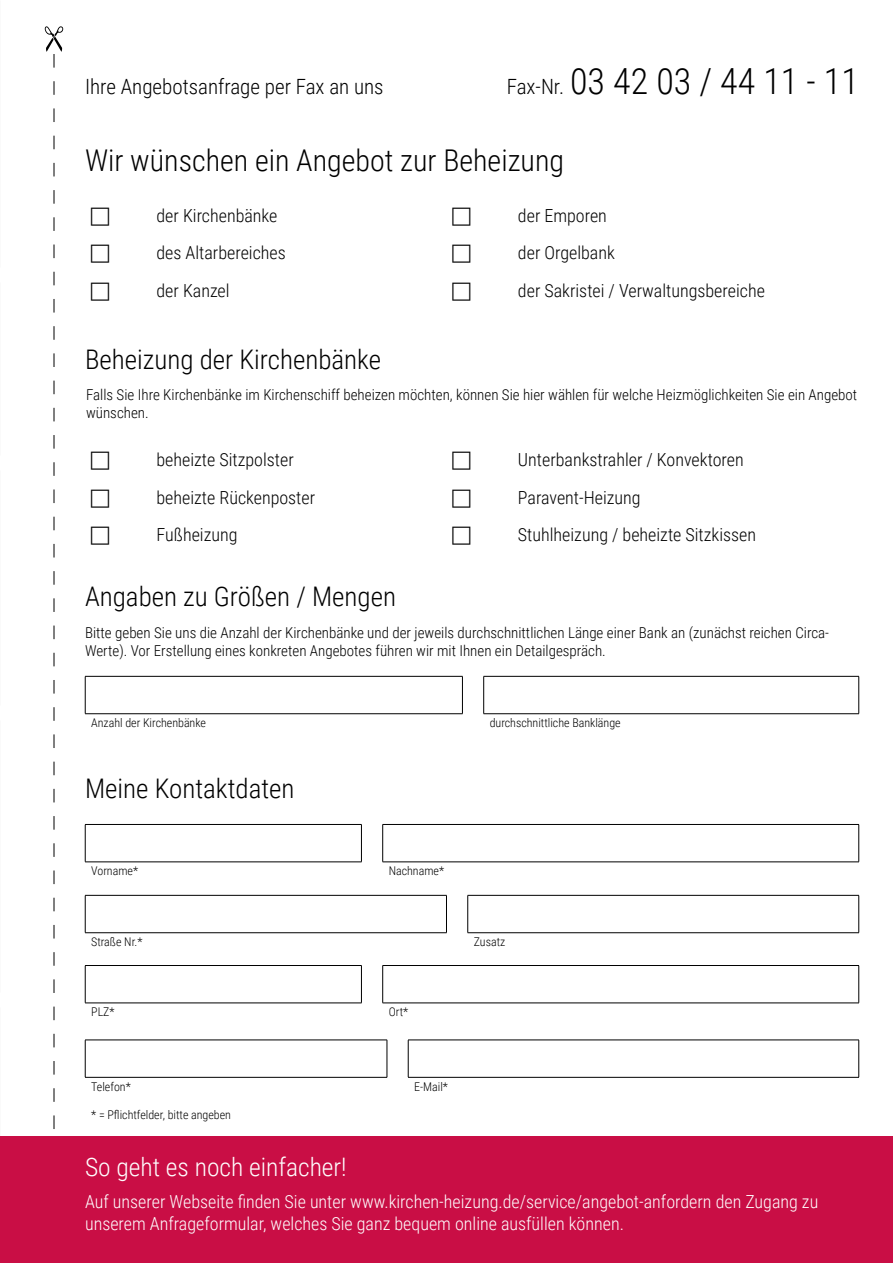
<style>
.page{position:relative;width:893px;height:1263px;background:#fff}
.page>*{position:absolute;margin:0;border:0;box-sizing:border-box;transform-origin:0 0}
.t1{font:300 36px "Roboto Condensed";color:#000}
.t2{font:300 30px "Roboto Condensed";color:#000}
.t3{font:300 27px "Roboto Condensed";color:#000}
.t4{font:300 25.5px "Roboto Condensed";color:#fff}
.t5{font:300 21px "Roboto Condensed";color:#000}
.t6{font:300 18px "Roboto Condensed";color:#000}
.t7{font:300 18px/21.6px "Roboto Condensed";color:#fff}
.t8{font:300 15px/18px "Roboto Condensed";color:#000}
.t9{font:300 12px "Roboto Condensed";color:#000}
.s1{font-size:21px}
</style>
<div class="page">
<div style="left:0;top:1136px;width:893px;height:127px;background:#c90e45"></div>
<hr style="left:85px;top:824px;width:277px;height:1px;background:#000">
<hr style="left:85px;top:825px;width:1px;height:37px;background:#000">
<hr style="left:361px;top:825px;width:1px;height:37px;background:#000">
<hr style="left:85px;top:862px;width:277px;height:1px;background:#000">
<hr style="left:382px;top:824px;width:477px;height:1px;background:#000">
<hr style="left:382px;top:825px;width:1px;height:37px;background:#000">
<hr style="left:858px;top:825px;width:1px;height:37px;background:#000">
<hr style="left:382px;top:862px;width:477px;height:1px;background:#000">
<hr style="left:85px;top:676px;width:378px;height:1px;background:#000">
<hr style="left:85px;top:676px;width:1px;height:37px;background:#000">
<hr style="left:462px;top:676px;width:1px;height:37px;background:#000">
<hr style="left:85px;top:713px;width:378px;height:1px;background:#000">
<hr style="left:483px;top:676px;width:376px;height:1px;background:#000">
<hr style="left:483px;top:676px;width:1px;height:37px;background:#000">
<hr style="left:858px;top:676px;width:1px;height:37px;background:#000">
<hr style="left:483px;top:713px;width:376px;height:1px;background:#000">
<hr style="left:85px;top:895px;width:362px;height:1px;background:#000">
<hr style="left:85px;top:895px;width:1px;height:37px;background:#000">
<hr style="left:446px;top:895px;width:1px;height:37px;background:#000">
<hr style="left:85px;top:932px;width:362px;height:1px;background:#000">
<hr style="left:468px;top:895px;width:391px;height:1px;background:#000">
<hr style="left:467px;top:895px;width:1px;height:37px;background:#000">
<hr style="left:858px;top:895px;width:1px;height:37px;background:#000">
<hr style="left:468px;top:932px;width:391px;height:1px;background:#000">
<hr style="left:85px;top:965px;width:277px;height:1px;background:#000">
<hr style="left:85px;top:966px;width:1px;height:37px;background:#000">
<hr style="left:361px;top:966px;width:1px;height:37px;background:#000">
<hr style="left:85px;top:1003px;width:277px;height:1px;background:#000">
<hr style="left:382px;top:965px;width:477px;height:1px;background:#000">
<hr style="left:382px;top:966px;width:1px;height:37px;background:#000">
<hr style="left:858px;top:966px;width:1px;height:37px;background:#000">
<hr style="left:382px;top:1003px;width:477px;height:1px;background:#000">
<hr style="left:85px;top:1040px;width:302px;height:1px;background:#000">
<hr style="left:85px;top:1040px;width:1px;height:37px;background:#000">
<hr style="left:387px;top:1040px;width:1px;height:37px;background:#000">
<hr style="left:85px;top:1077px;width:302px;height:1px;background:#000">
<hr style="left:408px;top:1040px;width:451px;height:1px;background:#000">
<hr style="left:408px;top:1040px;width:1px;height:37px;background:#000">
<hr style="left:858px;top:1040px;width:1px;height:37px;background:#000">
<hr style="left:408px;top:1077px;width:451px;height:1px;background:#000">
<svg style="left:45px;top:26px;width:18px;height:1103px"></svg>
<h3 class="t5" style="left:85px;top:72px;width:300px">Ihre Angebotsanfrage per Fax an uns</h3>
<h1 class="t1" style="left:507px;top:56px;width:354px"><span class="s1">Fax-Nr.</span> 03 42 03 / 44 11 - 11</h1>
<h2 class="t2" style="left:85px;top:140px;width:480px">Wir wünschen ein Angebot zur Beheizung</h2>
<p class="t6" style="left:157px;top:203px;width:122px">der Kirchenbänke</p>
<p class="t6" style="left:518px;top:203px;width:90px">der Emporen</p>
<p class="t6" style="left:157px;top:240px;width:131px">des Altarbereiches</p>
<p class="t6" style="left:518px;top:240px;width:98px">der Orgelbank</p>
<p class="t6" style="left:157px;top:277px;width:75px">der Kanzel</p>
<p class="t6" style="left:518px;top:277px;width:248px">der Sakristei / Verwaltungsbereiche</p>
<h3 class="t3" style="left:85px;top:340px;width:298px">Beheizung der Kirchenbänke</h3>
<p class="t8" style="left:86px;top:385px;width:773px">Falls Sie Ihre Kirchenbänke im Kirchenschiff beheizen möchten, können Sie hier wählen für welche Heizmöglichkeiten Sie ein Angebot wünschen.</p>
<p class="t6" style="left:157px;top:447px;width:139px">beheizte Sitzpolster</p>
<p class="t6" style="left:518px;top:447px;width:227px">Unterbankstrahler / Konvektoren</p>
<p class="t6" style="left:157px;top:485px;width:160px">beheizte Rückenposter</p>
<p class="t6" style="left:518px;top:485px;width:124px">Paravent-Heizung</p>
<p class="t6" style="left:157px;top:522px;width:83px">Fußheizung</p>
<p class="t6" style="left:518px;top:522px;width:240px">Stuhlheizung / beheizte Sitzkissen</p>
<h3 class="t3" style="left:85px;top:577px;width:312px">Angaben zu Größen / Mengen</h3>
<p class="t8" style="left:85px;top:623px;width:746px">Bitte geben Sie uns die Anzahl der Kirchenbänke und der jeweils durchschnittlichen Länge einer Bank an (zunächst reichen Circa-<br>Werte). Vor Erstellung eines konkreten Angebotes führen wir mit Ihnen ein Detailgespräch.</p>
<p class="t9" style="left:91px;top:714px;width:116px">Anzahl der Kirchenbänke</p>
<p class="t9" style="left:490px;top:714px;width:132px">durchschnittliche Banklänge</p>
<h3 class="t3" style="left:85px;top:770px;width:211px">Meine Kontaktdaten</h3>
<p class="t9" style="left:91px;top:862px;width:48px">Vorname*</p>
<p class="t9" style="left:389px;top:862px;width:57px">Nachname*</p>
<p class="t9" style="left:91px;top:933px;width:53px">Straße Nr.*</p>
<p class="t9" style="left:474px;top:933px;width:33px">Zusatz</p>
<p class="t9" style="left:91px;top:1003px;width:25px">PLZ*</p>
<p class="t9" style="left:389px;top:1003px;width:21px">Ort*</p>
<p class="t9" style="left:91px;top:1078px;width:41px">Telefon*</p>
<p class="t9" style="left:91px;top:1107px;width:141px">* = Pflichtfelder, bitte angeben</p>
<p class="t9" style="left:414px;top:1078px;width:35px">E-Mail*</p>
<h3 class="t4" style="left:85px;top:1148px;width:263px">So geht es noch einfacher!</h3>
<p class="t7" style="left:85px;top:1190px;width:735px">Auf unserer Webseite finden Sie unter www.kirchen-heizung.de/service/angebot-anfordern den Zugang zu unserem Anfrageformular, welches Sie ganz bequem online ausfüllen können.</p>
</div>
